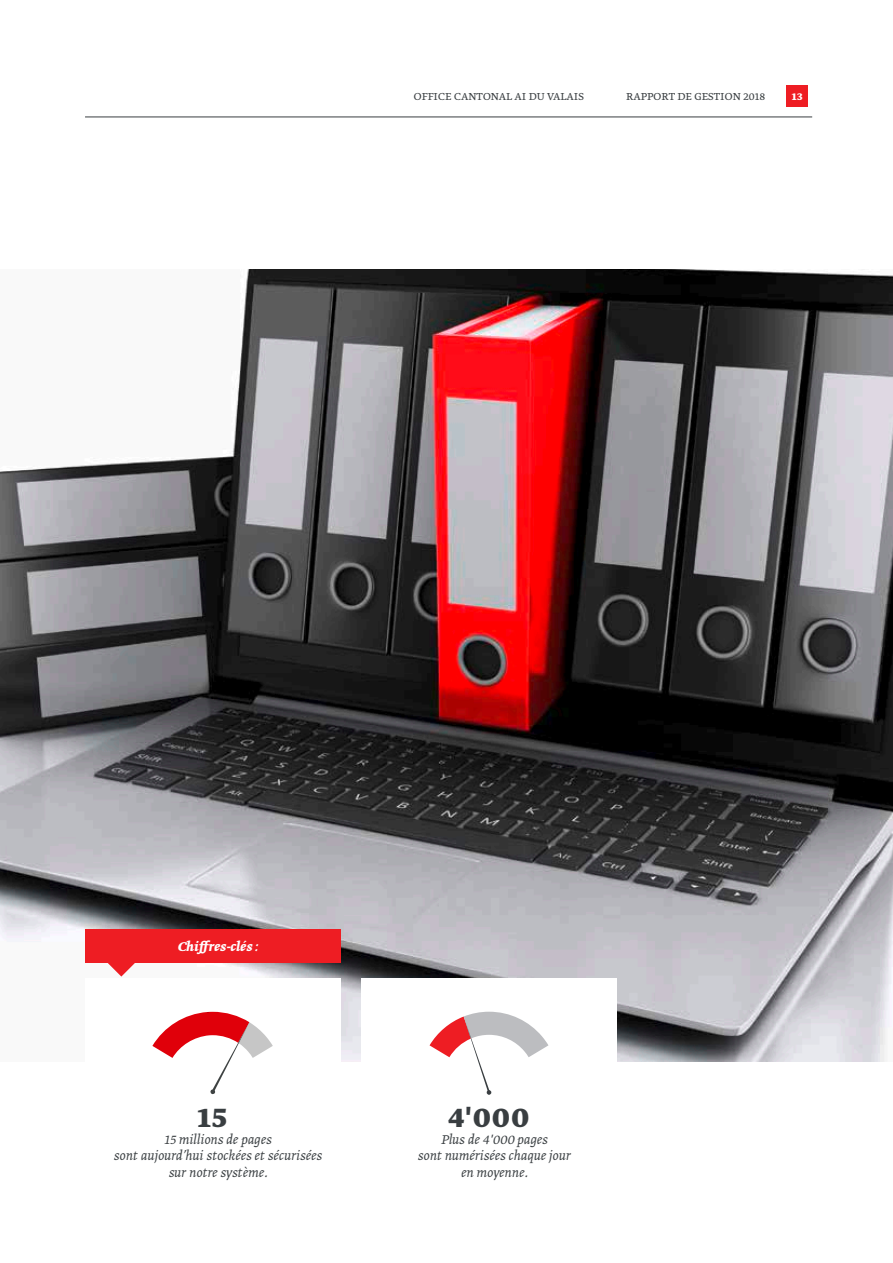
<style>
.page{position:relative;width:893px;height:1263px;background:#fff}
.page>*{position:absolute;margin:0;border:0;box-sizing:border-box;transform-origin:0 0}
.t1{font:700 33px "Greta Text Pro";color:#393e41}
.t2{font:15px/16.5px "Greta Text Pro Light Italic Min";color:#393e41;text-align:center}
.t3{font:italic 700 15px "Greta Text Pro";color:#fff}
.t4{font:300 12px "Greta Text Pro";letter-spacing:.01em;color:#393e41}
.t5{font:700 12px "Greta Text Pro";color:#fff}
</style>
<div class="page">
<img style="left:0;top:269px;width:893px;height:792px">
<div style="left:787px;top:85px;width:21px;height:21px;background:#ee1d23"></div>
<hr style="left:85px;top:117px;width:727px;height:1px;background:#393e41">
<svg style="left:106px;top:962px;width:30px;height:14px"></svg>
<div style="left:85px;top:929px;width:255px;height:33px;background:#ee1d23"></div>
<div style="left:85px;top:979px;width:255px;height:214px;background:#fff"></div>
<svg style="left:152px;top:1012px;width:121px;height:82px"></svg>
<div style="left:361px;top:979px;width:256px;height:214px;background:#fff"></div>
<svg style="left:430px;top:1012px;width:118px;height:83px"></svg>
<p class="t4" style="left:414px;top:89px;width:172px">OFFICE CANTONAL AI DU VALAIS</p>
<p class="t4" style="left:626px;top:89px;width:141px">RAPPORT DE GESTION 2018</p>
<p class="t5" style="left:792px;top:88px;width:12px">13</p>
<p class="t3" style="left:178px;top:936px;width:82px">Chiffres-clés :</p>
<h1 class="t1" style="left:198px;top:1095px;width:31px">15</h1>
<p class="t2" style="left:114px;top:1132px;width:210px">15 millions de pages<br>sont aujourd’hui stockées et sécurisées sur notre système.</p>
<h1 class="t1" style="left:448px;top:1095px;width:83px">4'000</h1>
<p class="t2" style="left:418px;top:1132px;width:154px">Plus de 4'000 pages<br>sont numérisées chaque jour en moyenne.</p>
</div>
